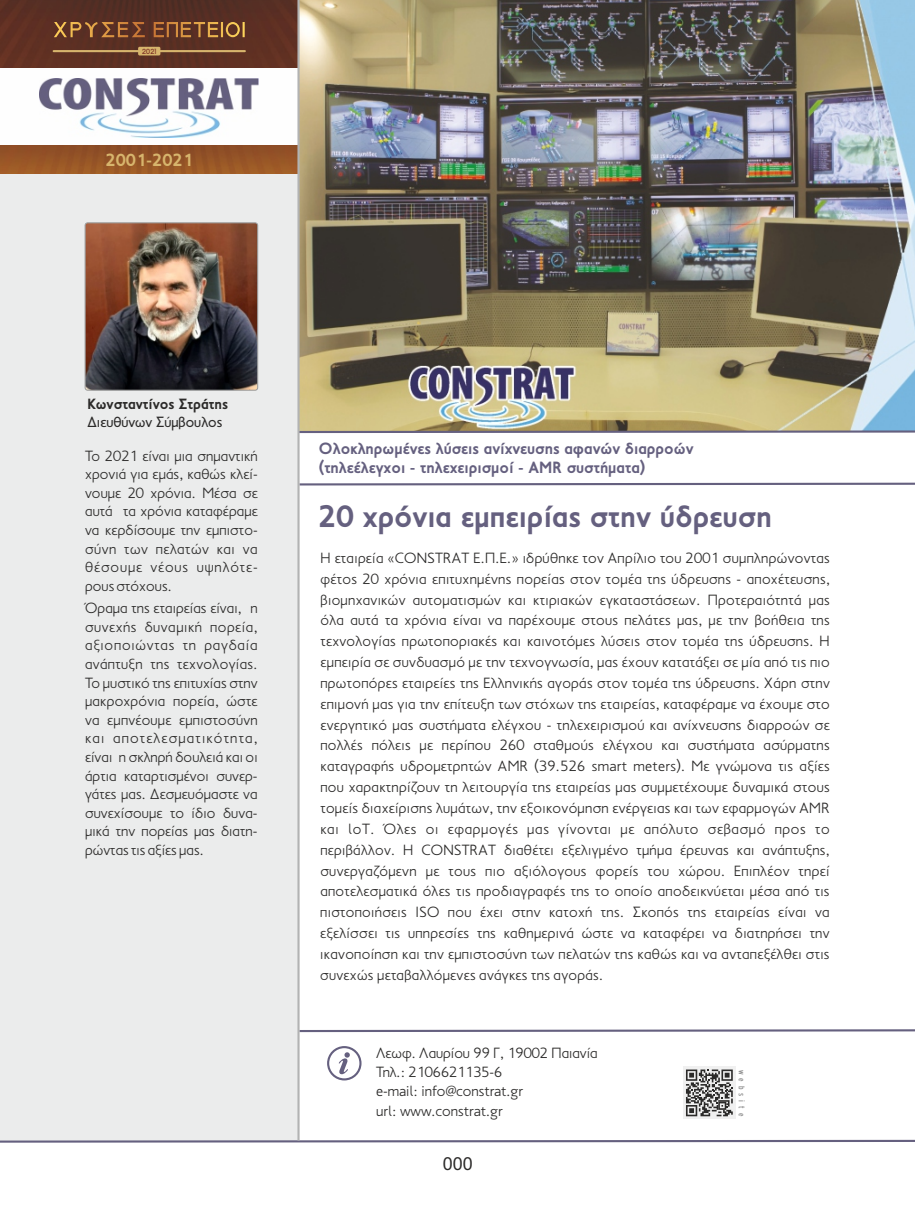
<style>
.page{position:relative;width:915px;height:1212px;background:#fff}
.page>*{position:absolute;margin:0;border:0;box-sizing:border-box;transform-origin:0 0}
.t1{font:700 31.5px "PF Transport";color:#65607f}
.t2{font:18px "Arial";color:#2b2a29}
.t3{font:700 17.85px "PF Transport";color:#d7b56d}
.t4{font:700 16.5px/19px "PF Transport";color:#65607f}
.t5{font:300 15px/20.9px "PF Transport";letter-spacing:.005em;color:#2b2a29;text-align:justify}
.t6{font:700 15px "PF Transport";color:#2b2a29}
.t7{font:15px "PF Transport";color:#2b2a29}
.t8{font:9px "PF Highway Gothic X Cond";letter-spacing:.445em;color:#898989}
.t9{font:700 8.55px "Alcefun";color:#7a2f24}
</style>
<div class="page">
<img style="left:299px;top:0;width:615px;height:429px">
<div style="left:327px;top:1046px;width:34px;height:34px;border:2px solid #65607f;border-radius:50%"></div>
<svg style="left:338px;top:1052px;width:12px;height:23px"></svg>
<svg style="left:299px;top:1028px;width:615px;height:5px"></svg>
<svg style="left:299px;top:429px;width:615px;height:5px"></svg>
<div style="left:0;top:174px;width:298px;height:968px;background:#ebecec"></div>
<svg style="left:0;top:1139px;width:914px;height:4px"></svg>
<img style="left:85px;top:223px;width:172px;height:167px;border-radius:3px">
<div style="left:85px;top:222px;width:173px;height:169px;border:1px solid #9d9e9e;border-radius:3px"></div>
<img style="left:0;top:0;width:297px;height:174px">
<div style="left:0;top:68px;width:298px;height:77px;background:#fefefe"></div>
<svg style="left:54px;top:22px;width:190px;height:15px;background:#85542f"></svg>
<hr style="left:54px;top:50px;width:191px;height:2px;background:#d7b56d">
<div style="left:138px;top:47px;width:22px;height:8px;background:#d7b56d;border-radius:2px"></div>
<svg style="left:299px;top:482px;width:615px;height:4px"></svg>
<img style="left:40px;top:78px;width:218px;height:59px">
<svg style="left:683px;top:1066px;width:52px;height:53px"></svg>
<svg style="left:685px;top:1069px;width:47px;height:47px"></svg>
<hr style="left:297px;top:0;width:2px;height:1140px;background:#b2b3b3">
<p class="t9" style="left:142px;top:47px;width:16px">2021</p>
<p class="t3" style="left:106px;top:153px;width:89px">2001-2021</p>
<p class="t6" style="left:87px;top:397px;width:142px">Κωνσταντίνος Στράτης</p>
<p class="t7" style="left:87px;top:416px;width:136px">Διευθύνων Σύµβουλος</p>
<p class="t5" style="left:85px;top:448px;width:174px;line-height:18.6px">Το 2021 είναι µια σηµαντική χρονιά για εµάς, καθώς κλεί&shy;νουµε 20 χρόνια. Μέσα σε αυτά τα χρόνια καταφέραµε να κερδίσουµε την εµπιστο&shy;σύνη των πελατών και να θέσουµε νέους υψηλότε&shy;ρους στόχους.</p>
<p class="t5" style="left:85px;top:600px;width:174px;line-height:18.6px">Όραµα της εταιρείας είναι, η συνεχής δυναµική πορεία, αξιοποιώντας τη ραγδαία ανάπτυξη της τεχνολογίας.<br>Το µυστικό της επιτυχίας στην µακροχρόνια πορεία, ώστε να εµπνέουµε εµπιστοσύνη και αποτελεσµατικότητα, είναι η σκληρή δουλειά και οι άρτια καταρτισµένοι συνερ&shy;γάτες µας. Δεσµευόµαστε να συνεχίσουµε το ίδιο δυνα&shy;µικά την πορείας µας διατη&shy;ρώντας τις αξίες µας.</p>
<p class="t4" style="left:319px;top:440px;width:376px">Ολοκληρωµένες λύσεις ανίχνευσης αφανών διαρροών (τηλεέλεγχοι - τηλεχειρισµοί - AMR συστήµατα)</p>
<h1 class="t1" style="left:318px;top:503px;width:455px">20 χρόνια εµπειρίας στην ύδρευση</h1>
<p class="t5" style="left:320px;top:549px;width:511px">Η εταιρεία «CONSTRAT E.Π.Ε.» ιδρύθηκε τον Απρίλιο του 2001 συµπληρώνοντας φέτος 20 χρόνια επιτυχηµένης πορείας στον τοµέα της ύδρευσης - αποχέτευσης, βιοµηχανικών αυτοµατισµών και κτιριακών εγκαταστάσεων. Προτεραιότητά µας όλα αυτά τα χρόνια είναι να παρέχουµε στους πελάτες µας, µε την βοήθεια της τεχνολογίας πρωτοποριακές και καινοτόµες λύσεις στον τοµέα της ύδρευσης. H εµπειρία σε συνδυασµό µε την τεχνογνωσία, µας έχουν κατατάξει σε µία από τις πιο πρωτοπόρες εταιρείες της Ελληνικής αγοράς στον τοµέα της ύδρευσης. Χάρη στην επιµονή µας για την επίτευξη των στόχων της εταιρείας, καταφέραµε να έχουµε στο ενεργητικό µας συστήµατα ελέγχου - τηλεχειρισµού και ανίχνευσης διαρροών σε πολλές πόλεις µε περίπου 260 σταθµούς ελέγχου και συστήµατα ασύρµατης καταγραφής υδροµετρητών ΑΜR (39.526 smart meters). Με γνώµονα τις αξίες που χαρακτηρίζουν τη λειτουργία της εταιρείας µας συµµετέχουµε δυναµικά στους τοµείς διαχείρισης λυµάτων, την εξοικονόµηση ενέργειας και των εφαρµογών AMR και loT. Όλες οι εφαρµογές µας γίνονται µε απόλυτο σεβασµό προς το περιβάλλον. Η CONSTRAT διαθέτει εξελιγµένο τµήµα έρευνας και ανάπτυξης, συνεργαζόµενη µε τους πιο αξιόλογους φορείς του χώρου. Επιπλέον τηρεί αποτελεσµατικά όλες τις προδιαγραφές της το οποίο αποδεικνύεται µέσα από τις πιστοποιήσεις ISO που έχει στην κατοχή της. Σκοπός της εταιρείας είναι να εξελίσσει τις υπηρεσίες της καθηµερινά ώστε να καταφέρει να διατηρήσει την ικανοποίηση και την εµπιστοσύνη των πελατών της καθώς και να ανταπεξέλθει στις συνεχώς µεταβαλλόµενες ανάγκες της αγοράς.</p>
<p class="t5" style="left:376px;top:1044px;width:223px;line-height:19.4px;text-align:left">Λεωφ. Λαυρίου 99 Γ, 19002 Παιανία<br>Τηλ.: 2106621135-6<br>e-mail: info@constrat.gr<br>url: www.constrat.gr</p>
<p class="t2" style="left:442px;top:1157px;width:32px">000</p>
<p class="t8" style="left:745px;top:1070px;width:48px;rotate:90deg">website</p>
</div>
